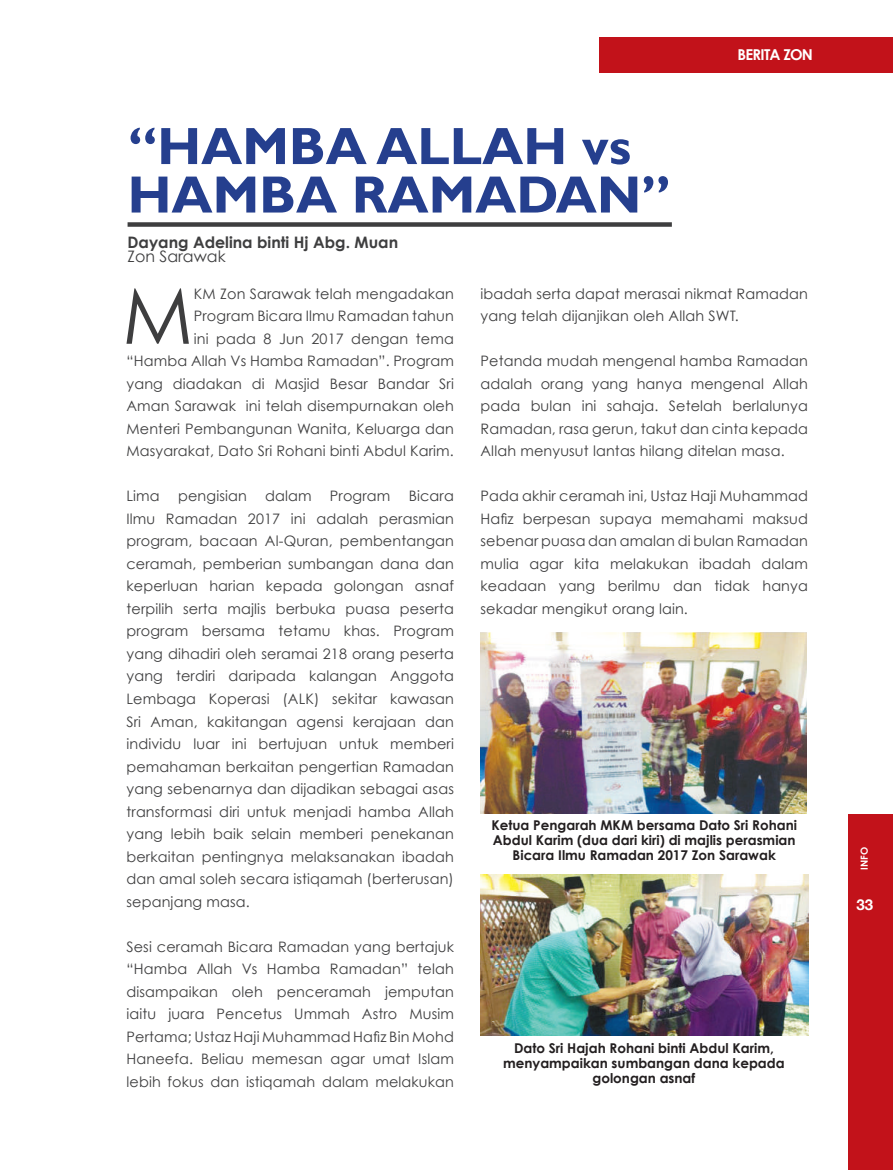
<style>
.page{position:relative;width:893px;height:1170px;background:#fff}
.page>*{position:absolute;margin:0;border:0;box-sizing:border-box;transform-origin:0 0}
.t1{font:77.1px "Century Gothic";color:#3e3e3f}
.t2{font:700 52.65px/48.4px "Gill Sans";color:#253f8e}
.t3{font:700 15.75px "Century Gothic";color:#3e3e3f}
.t4{font:15.75px "Century Gothic";color:#3e3e3f}
.t5{font:700 15px "Century Gothic";letter-spacing:-.05em;color:#fff}
.t6{font:700 15px "Helvetica Neue";color:#fff}
.t7{font:14.4px/22.5px "Century Gothic";letter-spacing:.01em;color:#3e3e3f;text-align:justify}
.t8{font:700 13.5px/15px "Century Gothic";color:#231f20;text-align:center}
.t9{font:700 9.75px "Century Gothic";color:#fff}
</style>
<div class="page">
<div style="left:849px;top:814px;width:44px;height:355px;background:#c2121a"></div>
<div style="left:600px;top:37px;width:293px;height:35px;background:#c2121a"></div>
<img style="left:480px;top:632px;width:327px;height:181px">
<div style="left:128px;top:222px;width:544px;height:5px;background:#3e3e3f"></div>
<img style="left:480px;top:874px;width:328px;height:161px">
<h2 class="t2" style="left:128px;top:123px;width:545px">“HAMBA ALLAH vs<br>HAMBA RAMADAN”</h2>
<p class="t3" style="left:128px;top:231px;width:272px">Dayang Adelina binti Hj Abg. Muan</p>
<p class="t4" style="left:128px;top:247px;width:100px">Zon Sarawak</p>
<p class="t5" style="left:738px;top:44px;width:77px">BERITA ZON</p>
<p class="t7" style="left:126px;top:282px;width:329px;text-align:right">KM Zon Sarawak telah mengadakan<br>Program Bicara Ilmu Ramadan tahun<br>ini pada 8 Jun 2017 dengan tema<br>“Hamba Allah Vs Hamba Ramadan”. Program yang diadakan di Masjid Besar Bandar Sri Aman Sarawak ini telah disempurnakan oleh Menteri Pembangunan Wanita, Keluarga dan Masyarakat, Dato Sri Rohani binti Abdul Karim.</p>
<p class="t7" style="left:126px;top:484px;width:35px">Lima</p>
<p class="t7" style="left:178px;top:484px;width:70px">pengisian</p>
<p class="t7" style="left:265px;top:484px;width:48px">dalam</p>
<p class="t7" style="left:330px;top:484px;width:62px">Program</p>
<h1 class="t1" style="left:122px;top:269px;width:72px">M</h1>
<p class="t7" style="left:126px;top:484px;width:329px;text-indent:282px">Bicara Ilmu Ramadan 2017 ini adalah perasmian program, bacaan Al-Quran, pembentangan ceramah, pemberian sumbangan dana dan keperluan harian kepada golongan asnaf terpilih serta majlis berbuka puasa peserta program bersama tetamu khas. Program yang dihadiri oleh seramai 218 orang peserta yang terdiri daripada kalangan Anggota Lembaga Koperasi (ALK) sekitar kawasan Sri Aman, kakitangan agensi kerajaan dan individu luar ini bertujuan untuk memberi pemahaman berkaitan pengertian Ramadan yang sebenarnya dan dijadikan sebagai asas transformasi diri untuk menjadi hamba Allah yang lebih baik selain memberi penekanan berkaitan pentingnya melaksanakan ibadah dan amal soleh secara istiqamah (berterusan) sepanjang masa.</p>
<p class="t7" style="left:126px;top:934px;width:329px">Sesi ceramah Bicara Ramadan yang bertajuk “Hamba Allah Vs Hamba Ramadan” telah disampaikan oleh penceramah jemputan iaitu juara Pencetus Ummah Astro Musim Pertama; Ustaz Haji Muhammad Hafiz Bin Mohd Haneefa. Beliau memesan agar umat Islam lebih fokus dan istiqamah dalam melakukan</p>
<p class="t7" style="left:480px;top:282px;width:329px">ibadah serta dapat merasai nikmat Ramadan yang telah dijanjikan oleh Allah SWT.</p>
<p class="t7" style="left:480px;top:349px;width:329px">Petanda mudah mengenal hamba Ramadan adalah orang yang hanya mengenal Allah pada bulan ini sahaja. Setelah berlalunya Ramadan, rasa gerun, takut dan cinta kepada Allah menyusut lantas hilang ditelan masa.</p>
<p class="t7" style="left:480px;top:484px;width:329px">Pada akhir ceramah ini, Ustaz Haji Muhammad Hafiz berpesan supaya memahami maksud sebenar puasa dan amalan di bulan Ramadan mulia agar kita melakukan ibadah dalam keadaan yang berilmu dan tidak hanya sekadar mengikut orang lain.</p>
<p class="t8" style="left:491px;top:816px;width:307px">Ketua Pengarah MKM bersama Dato Sri Rohani<br>Abdul Karim (dua dari kiri) di majlis perasmian<br>Bicara Ilmu Ramadan 2017 Zon Sarawak</p>
<p class="t8" style="left:503px;top:1039px;width:283px">Dato Sri Hajah Rohani binti Abdul Karim, menyampaikan sumbangan dana kepada golongan asnaf</p>
<p class="t9" style="left:857px;top:869px;width:25px;rotate:-90deg">INFO</p>
<p class="t6" style="left:856px;top:892px;width:18px">33</p>
</div>
